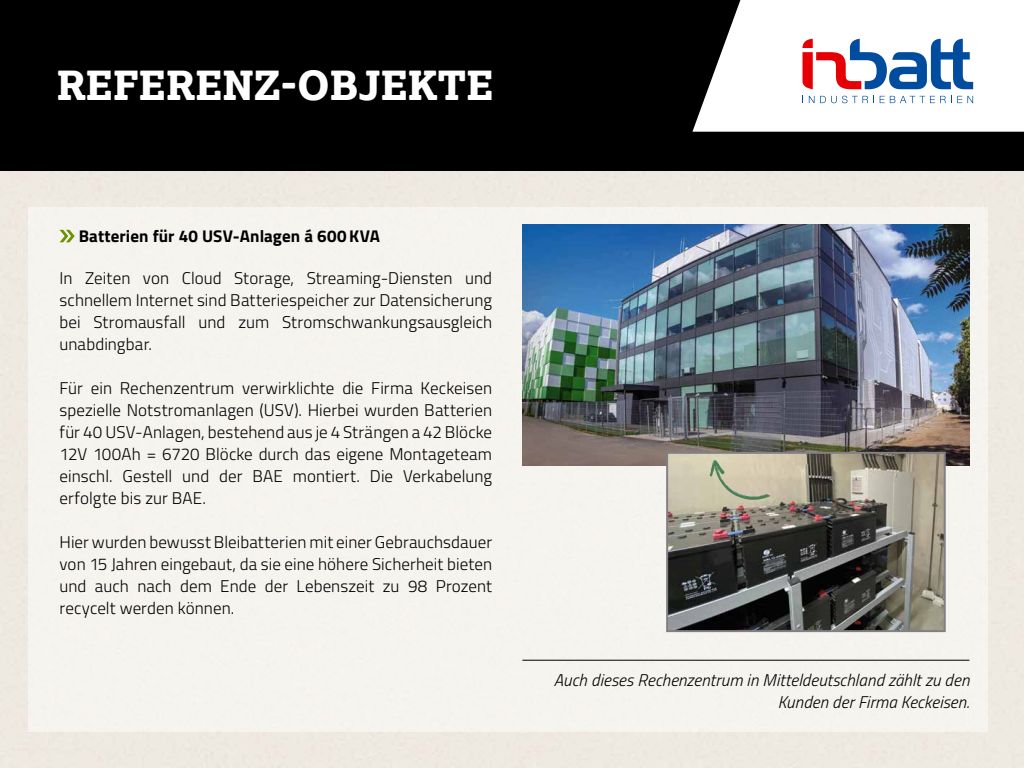
<style>
.page{position:relative;width:1024px;height:768px;background:#fff}
.page>*{position:absolute;margin:0;border:0;box-sizing:border-box;transform-origin:0 0}
.t1{font:800 40px "Lexia";color:#fff}
.t2{font:300 17px/22px "Titillium";letter-spacing:.005em;color:#000;text-align:justify}
.t3{font:italic 300 17px/22px "Titillium";letter-spacing:.005em;color:#000;text-align:right}
.t4{font:700 17px "Titillium";letter-spacing:.005em;color:#000}
</style>
<div class="page">
<div style="left:0;top:170px;width:1024px;height:598px;background:#eeeae1"></div>
<div style="left:0;top:0;width:1024px;height:170px;background:#000"></div>
<div style="left:28px;top:207px;width:960px;height:525px;background:#f6f4ef"></div>
<svg style="left:692px;top:0;width:332px;height:132px;background:#e5e5e5"></svg>
<svg style="left:803px;top:96px;width:71px;height:7px"></svg>
<svg style="left:880px;top:96px;width:93px;height:7px"></svg>
<svg style="left:802px;top:39px;width:171px;height:50px;background:#a6a4c0"></svg>
<img style="left:522px;top:224px;width:447px;height:242px">
<svg style="left:60px;top:230px;width:15px;height:12px"></svg>
<hr style="left:522px;top:660px;width:447px;height:1px;background:#000">
<img style="left:669px;top:455px;width:274px;height:174px">
<div style="left:666px;top:452px;width:280px;height:180px;border:2px solid #818084"></div>
<svg style="left:709px;top:460px;width:61px;height:40px;background:#c4c1a6"></svg>
<h1 class="t1" style="left:57px;top:59px;width:439px">REFERENZ-OBJEKTE</h1>
<p class="t4" style="left:79px;top:223px;width:303px">Batterien für 40 USV-Anlagen á 600KVA</p>
<p class="t2" style="left:60px;top:267px;width:434px">In Zeiten von Cloud Storage, Streaming-Diensten und schnellem Internet sind Batteriespeicher zur Datensicherung bei Stromausfall und zum Stromschwankungsausgleich unabdingbar.</p>
<p class="t2" style="left:60px;top:377px;width:434px">Für ein Rechenzentrum verwirklichte die Firma Keckeisen spezielle Notstromanlagen (USV). Hierbei wurden Batterien für 40 USV-Anlagen, bestehend aus je 4 Strängen a 42 Blöcke 12V 100Ah = 6720 Blöcke durch das eigene Montageteam einschl. Gestell und der BAE montiert. Die Verkabelung erfolgte bis zur BAE.</p>
<p class="t2" style="left:60px;top:531px;width:434px">Hier wurden bewusst Bleibatterien mit einer Gebrauchsdauer von 15 Jahren eingebaut, da sie eine höhere Sicherheit bieten und auch nach dem Ende der Lebenszeit zu 98 Prozent recycelt werden können.</p>
<p class="t3" style="left:554px;top:668px;width:417px">Auch dieses Rechenzentrum in Mitteldeutschland zählt zu den<br>Kunden der Firma Keckeisen.</p>
</div>
